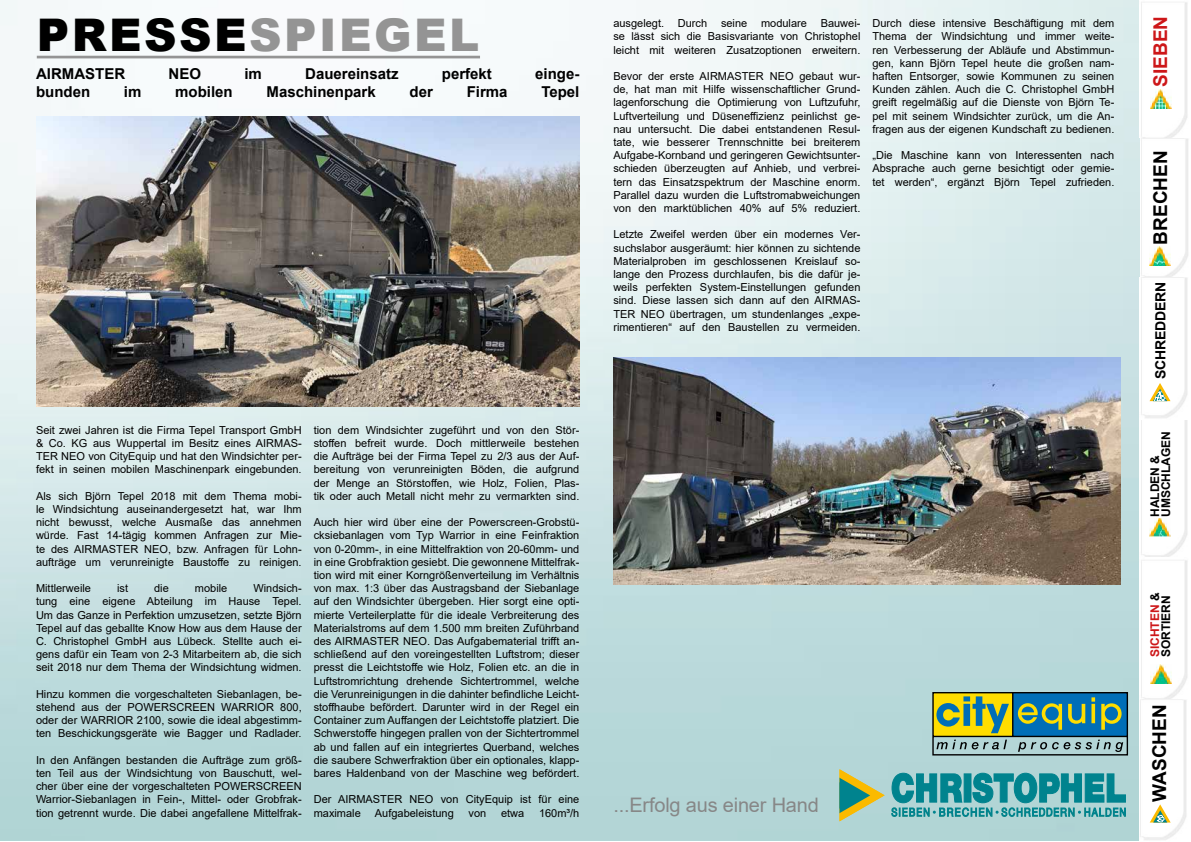
<style>
.page{position:relative;width:1191px;height:842px;background:#fff}
.page>*{position:absolute;margin:0;border:0;box-sizing:border-box;transform-origin:0 0}
.t1{font:900 45px "Arial";letter-spacing:.055em;color:#949494}
.t2{font:20px "Arial";letter-spacing:-.01em;color:#878787}
.t3{font:700 19px "Arial";color:#000}
.t4{font:700 19px "Arial";color:#cd1719}
.t5{font:700 15px "Arial";color:#000}
.t6{font:700 14px "Arial";letter-spacing:-.01em;color:#000}
.t7{font:700 12px/11px "Arial";color:#000}
.t8{font:11px/13.2px "Arial";color:#000;text-align:justify}
.s1{color:#000}
.s2{color:#cd1719}
</style>
<div class="page">
<img style="left:0;top:0;width:1139px;height:841px">
<img style="left:1139px;top:2px;width:49px;height:275px">
<img style="left:1149px;top:247px;width:3px;height:18px">
<svg style="left:1152px;top:247px;width:2px;height:18px"></svg>
<img style="left:1154px;top:247px;width:9px;height:18px">
<svg style="left:1163px;top:247px;width:7px;height:18px"></svg>
<img style="left:1141px;top:420px;width:47px;height:137px">
<svg style="left:1149px;top:518px;width:21px;height:18px"></svg>
<svg style="left:1150px;top:90px;width:2px;height:18px"></svg>
<img style="left:1152px;top:90px;width:9px;height:18px">
<svg style="left:1161px;top:90px;width:2px;height:18px"></svg>
<img style="left:1163px;top:90px;width:6px;height:18px">
<svg style="left:1169px;top:90px;width:2px;height:18px"></svg>
<img style="left:1141px;top:277px;width:47px;height:141px">
<svg style="left:1149px;top:383px;width:21px;height:18px"></svg>
<img style="left:1141px;top:560px;width:47px;height:139px">
<img style="left:1150px;top:665px;width:9px;height:18px">
<svg style="left:1159px;top:665px;width:2px;height:18px"></svg>
<img style="left:1161px;top:665px;width:9px;height:18px">
<svg style="left:1170px;top:665px;width:1px;height:18px"></svg>
<img style="left:1140px;top:699px;width:47px;height:141px">
<svg style="left:1149px;top:804px;width:21px;height:18px"></svg>
<img style="left:36px;top:116px;width:543px;height:291px">
<img style="left:613px;top:357px;width:508px;height:227px">
<hr style="left:37px;top:56px;width:443px;height:2px;background:#949494">
<svg style="left:891px;top:772px;width:235px;height:45px;background:#4ea6ac"></svg>
<svg style="left:839px;top:769px;width:45px;height:52px;background:#9dba88"></svg>
<svg style="left:931px;top:692px;width:197px;height:64px;background:#6c967a"></svg>
<h1 class="t1" style="left:37px;top:3px;width:444px"><span class="s1">PRESSE</span>SPIEGEL</h1>
<h3 class="t5" style="left:36px;top:64px;width:91px">AIRMASTER</h3>
<h3 class="t5" style="left:168px;top:64px;width:34px">NEO</h3>
<h3 class="t5" style="left:244px;top:64px;width:19px">im</h3>
<h3 class="t5" style="left:305px;top:64px;width:95px">Dauereinsatz</h3>
<h3 class="t5" style="left:442px;top:64px;width:52px">perfekt</h3>
<h3 class="t5" style="left:535px;top:64px;width:46px">einge-</h3>
<h3 class="t5" style="left:36px;top:82px;width:56px">bunden</h3>
<h3 class="t5" style="left:124px;top:82px;width:19px">im</h3>
<h3 class="t5" style="left:175px;top:82px;width:59px">mobilen</h3>
<h3 class="t5" style="left:266px;top:82px;width:111px">Maschinenpark</h3>
<h3 class="t5" style="left:409px;top:82px;width:25px">der</h3>
<h3 class="t5" style="left:467px;top:82px;width:42px">Firma</h3>
<h3 class="t5" style="left:541px;top:82px;width:40px">Tepel</h3>
<p class="t8" style="left:613px;top:17px;width:248px;text-indent:207px">Bauwei&shy;se lässt sich die Basisvariante von Christophel leicht mit weiteren Zusatzoptionen erweitern.</p>
<p class="t8" style="left:613px;top:70px;width:248px">Bevor der erste AIRMASTER NEO gebaut wur&shy;de, hat man mit Hilfe wissenschaftlicher Grund&shy;lagenforschung die Optimierung von Luftzufuhr, Luftverteilung und Düseneffizienz peinlichst ge&shy;nau untersucht. Die dabei entstandenen Resul&shy;tate, wie besserer Trennschnitte bei breiterem Aufgabe-Kornband und geringeren Gewichtsunter&shy;schieden überzeugten auf Anhieb, und verbrei&shy;tern das Einsatzspektrum der Maschine enorm.<br>Parallel dazu wurden die Luftstromabweichungen von den marktüblichen 40% auf 5% reduziert.</p>
<p class="t8" style="left:613px;top:228px;width:248px">Letzte Zweifel werden über ein modernes Ver&shy;suchslabor ausgeräumt: hier können zu sichtende Materialproben im geschlossenen Kreislauf so&shy;lange den Prozess durchlaufen, bis die dafür je&shy;weils perfekten System-Einstellungen gefunden sind. Diese lassen sich dann auf den AIRMAS-TER NEO übertragen, um stundenlanges „expe&shy;rimentieren“ auf den Baustellen zu vermeiden.</p>
<p class="t8" style="left:613px;top:17px;width:52px">ausgelegt.</p>
<p class="t8" style="left:678px;top:17px;width:71px">Durch seine</p>
<p class="t8" style="left:761px;top:17px;width:47px">modulare</p>
<p class="t8" style="left:872px;top:17px;width:243px">Durch diese intensive Beschäftigung mit dem Thema der Windsichtung und immer weite&shy;ren Verbesserung der Abläufe und Abstimmun&shy;gen, kann Björn Tepel heute die großen nam&shy;haften Entsorger, sowie Kommunen zu seinen Kunden zählen. Auch die C. Christophel GmbH greift regelmäßig auf die Dienste von Björn Te&shy;pel mit seinem Windsichter zurück, um die An&shy;fragen aus der eigenen Kundschaft zu bedienen.</p>
<p class="t8" style="left:872px;top:149px;width:243px">„Die Maschine kann von Interessenten nach Absprache auch gerne besichtigt oder gemie&shy;tet werden“, ergänzt Björn Tepel zufrieden.</p>
<p class="t8" style="left:36px;top:423px;width:267px">Seit zwei Jahren ist die Firma Tepel Transport GmbH &amp; Co. KG aus Wuppertal im Besitz eines AIRMAS-TER NEO von CityEquip und hat den Windsichter per&shy;fekt in seinen mobilen Maschinenpark eingebunden.</p>
<p class="t8" style="left:36px;top:489px;width:267px">Als sich Björn Tepel 2018 mit dem Thema mobi&shy;le Windsichtung auseinandergesetzt hat, war Ihm nicht bewusst, welche Ausmaße das annehmen würde. Fast 14-tägig kommen Anfragen zur Mie&shy;te des AIRMASTER NEO, bzw. Anfragen für Lohn&shy;aufträge um verunreinigte Baustoffe zu reinigen.</p>
<p class="t8" style="left:36px;top:582px;width:56px">Mittlerweile</p>
<p class="t8" style="left:117px;top:582px;width:12px">ist</p>
<p class="t8" style="left:154px;top:582px;width:16px">die</p>
<p class="t8" style="left:195px;top:582px;width:34px">mobile</p>
<p class="t8" style="left:36px;top:582px;width:267px;text-indent:217px">Windsich&shy;tung eine eigene Abteilung im Hause Tepel.<br>Um das Ganze in Perfektion umzusetzen, setzte Björn Tepel auf das geballte Know How aus dem Hause der C. Christophel GmbH aus Lübeck. Stellte auch ei&shy;gens dafür ein Team von 2-3 Mitarbeitern ab, die sich seit 2018 nur dem Thema der Windsichtung widmen.</p>
<p class="t8" style="left:36px;top:687px;width:267px">Hinzu kommen die vorgeschalteten Siebanlagen, be&shy;stehend aus der POWERSCREEN WARRIOR 800, oder der WARRIOR 2100, sowie die ideal abgestimm&shy;ten Beschickungsgeräte wie Bagger und Radlader.</p>
<p class="t8" style="left:36px;top:753px;width:267px">In den Anfängen bestanden die Aufträge zum größ&shy;ten Teil aus der Windsichtung von Bauschutt, wel&shy;cher über eine der vorgeschalteten POWERSCREEN Warrior-Siebanlagen in Fein-, Mittel- oder Grobfrak&shy;tion getrennt wurde. Die dabei angefallene Mittelfrak-</p>
<p class="t8" style="left:314px;top:423px;width:267px">tion dem Windsichter zugeführt und von den Stör&shy;stoffen befreit wurde. Doch mittlerweile bestehen die Aufträge bei der Firma Tepel zu 2/3 aus der Auf&shy;bereitung von verunreinigten Böden, die aufgrund der Menge an Störstoffen, wie Holz, Folien, Plas&shy;tik oder auch Metall nicht mehr zu vermarkten sind.</p>
<p class="t8" style="left:314px;top:516px;width:267px">Auch hier wird über eine der Powerscreen-Grobstü&shy;cksiebanlagen vom Typ Warrior in eine Feinfraktion von 0-20mm-, in eine Mittelfraktion von 20-60mm- und in eine Grobfraktion gesiebt. Die gewonnene Mittelfrak&shy;tion wird mit einer Korngrößenverteilung im Verhältnis von max. 1:3 über das Austragsband der Siebanlage auf den Windsichter übergeben. Hier sorgt eine opti&shy;mierte Verteilerplatte für die ideale Verbreiterung des Materialstroms auf dem 1.500 mm breiten Zuführband des AIRMASTER NEO. Das Aufgabematerial trifft an&shy;schließend auf den voreingestellten Luftstrom; dieser presst die Leichtstoffe wie Holz, Folien etc. an die in Luftstromrichtung drehende Sichtertrommel, welche die Verunreinigungen in die dahinter befindliche Leicht&shy;stoffhaube befördert. Darunter wird in der Regel ein Container zum Auffangen der Leichtstoffe platziert. Die Schwerstoffe hingegen prallen von der Sichtertrommel ab und fallen auf ein integriertes Querband, welches die saubere Schwerfraktion über ein optionales, klapp&shy;bares Haldenband von der Maschine weg befördert.</p>
<p class="t8" style="left:314px;top:793px;width:267px">Der AIRMASTER NEO von CityEquip ist für eine maximale</p>
<p class="t8" style="left:375px;top:806px;width:80px">Aufgabeleistung</p>
<p class="t8" style="left:468px;top:806px;width:19px">von</p>
<p class="t8" style="left:501px;top:806px;width:25px">etwa</p>
<p class="t8" style="left:539px;top:806px;width:42px">160m³/h</p>
<h2 class="t2" style="left:613px;top:791px;width:207px">...Erfolg aus einer Hand</h2>
<h3 class="t4" style="left:1147px;top:87px;width:72px;rotate:-90deg">SIEBEN</h3>
<h3 class="t3" style="left:1147px;top:244px;width:95px;rotate:-90deg">BRECHEN</h3>
<p class="t6" style="left:1150px;top:379px;width:99px;rotate:-90deg">SCHREDDERN</p>
<p class="t7" style="left:1149px;top:517px;width:87px;rotate:-90deg">HALDEN &amp;<br>UMSCHLAGEN</p>
<p class="t7" style="left:1149px;top:657px;width:66px;rotate:-90deg"><span class="s2">SICHTEN</span> &amp;<br>SORTIERN</p>
<h3 class="t3" style="left:1146px;top:802px;width:99px;rotate:-90deg">WASCHEN</h3>
</div>
